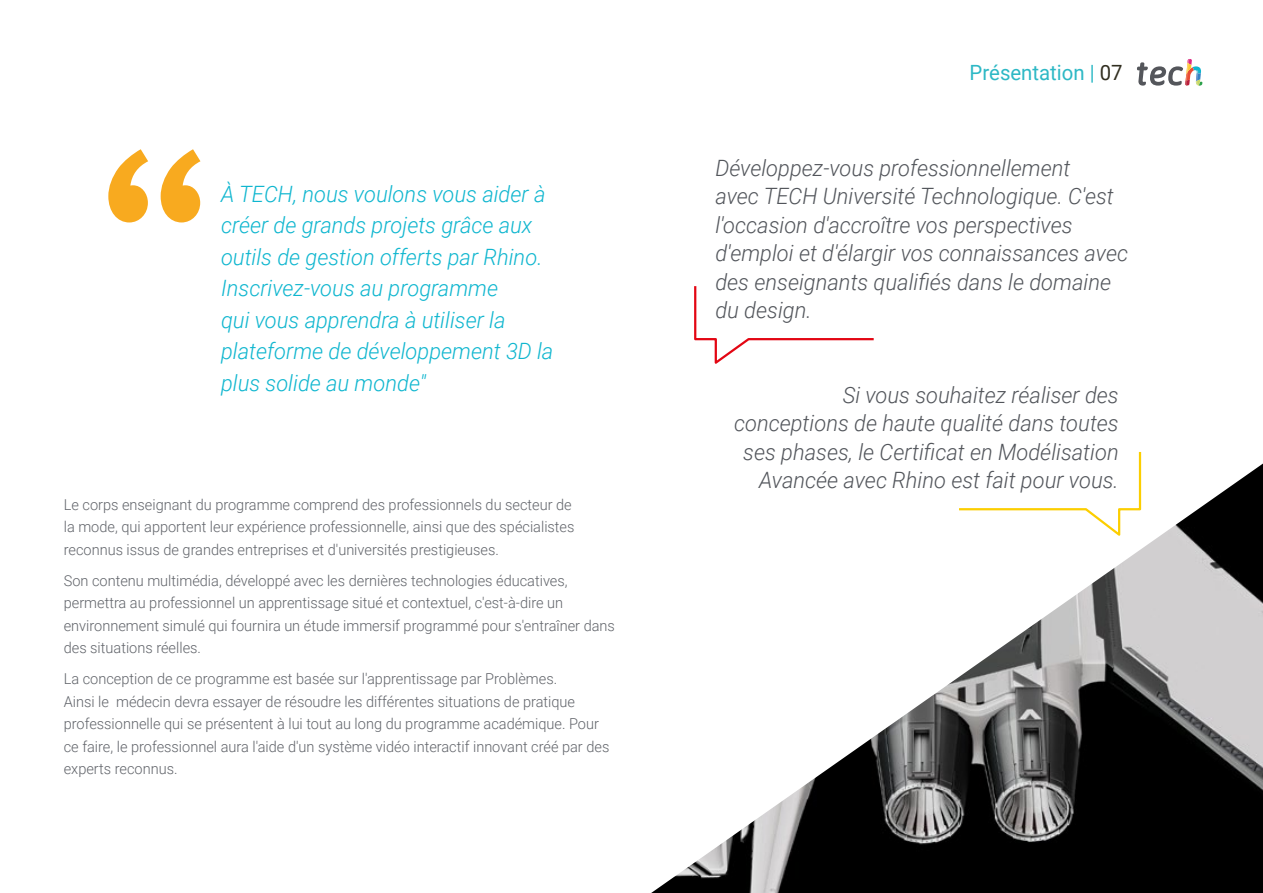
<style>
.page{position:relative;width:1263px;height:893px;background:#fff}
.page>*{position:absolute;margin:0;border:0;box-sizing:border-box;transform-origin:0 0}
.t1{font:italic 300 22.5px/28.5px "Roboto";color:#52555b;text-align:right}
.t2{font:italic 300 22.5px/31.5px "Roboto";color:#0fb6cf}
.t3{font:21px "Roboto";color:#2db8c5}
.t4{font:300 15px/22.5px "Roboto";color:#61646a}
.s1{color:#312e20}
</style>
<div class="page">
<svg style="left:108px;top:149px;width:92px;height:73px"></svg>
<svg style="left:694px;top:286px;width:180px;height:78px"></svg>
<svg style="left:1137px;top:59px;width:65px;height:27px"></svg>
<img style="left:651px;top:464px;width:612px;height:429px">
<h1 class="t2" style="left:221px;top:177px;width:334px">À TECH, nous voulons vous aider à créer de grands projets grâce aux outils de gestion offerts par Rhino.<br>Inscrivez-vous au programme<br>qui vous apprendra à utiliser la plateforme de développement 3D la plus solide au monde"</h1>
<p class="t4" style="left:64px;top:493px;width:512px">Le corps enseignant du programme comprend des professionnels du secteur de la mode, qui apportent leur expérience professionnelle, ainsi que des spécialistes reconnus issus de grandes entreprises et d'universités prestigieuses.</p>
<p class="t4" style="left:64px;top:569px;width:553px">Son contenu multimédia, développé avec les dernières technologies éducatives, permettra au professionnel un apprentissage situé et contextuel, c'est-à-dire un environnement simulé qui fournira un étude immersif programmé pour s'entraîner dans des situations réelles.</p>
<p class="t4" style="left:64px;top:667px;width:547px">La conception de ce programme est basée sur l'apprentissage par Problèmes.<br>Ainsi le médecin devra essayer de résoudre les différentes situations de pratique professionnelle qui se présentent à lui tout au long du programme académique. Pour ce faire, le professionnel aura l'aide d'un système vidéo interactif innovant créé par des experts reconnus.</p>
<h2 class="t3" style="left:970px;top:57px;width:155px">Présentation | <span class="s1">07</span></h2>
<h1 class="t1" style="left:715px;top:153px;width:414px;text-align:left">Développez-vous professionnellement<br>avec TECH Université Technologique. C'est l'occasion d'accroître vos perspectives d'emploi et d'élargir vos connaissances avec des enseignants qualifiés dans le domaine du design.</h1>
<h1 class="t1" style="left:734px;top:380px;width:386px">Si vous souhaitez réaliser des conceptions de haute qualité dans toutes ses phases, le Certificat en Modélisation Avancée avec Rhino est fait pour vous.</h1>
</div>
